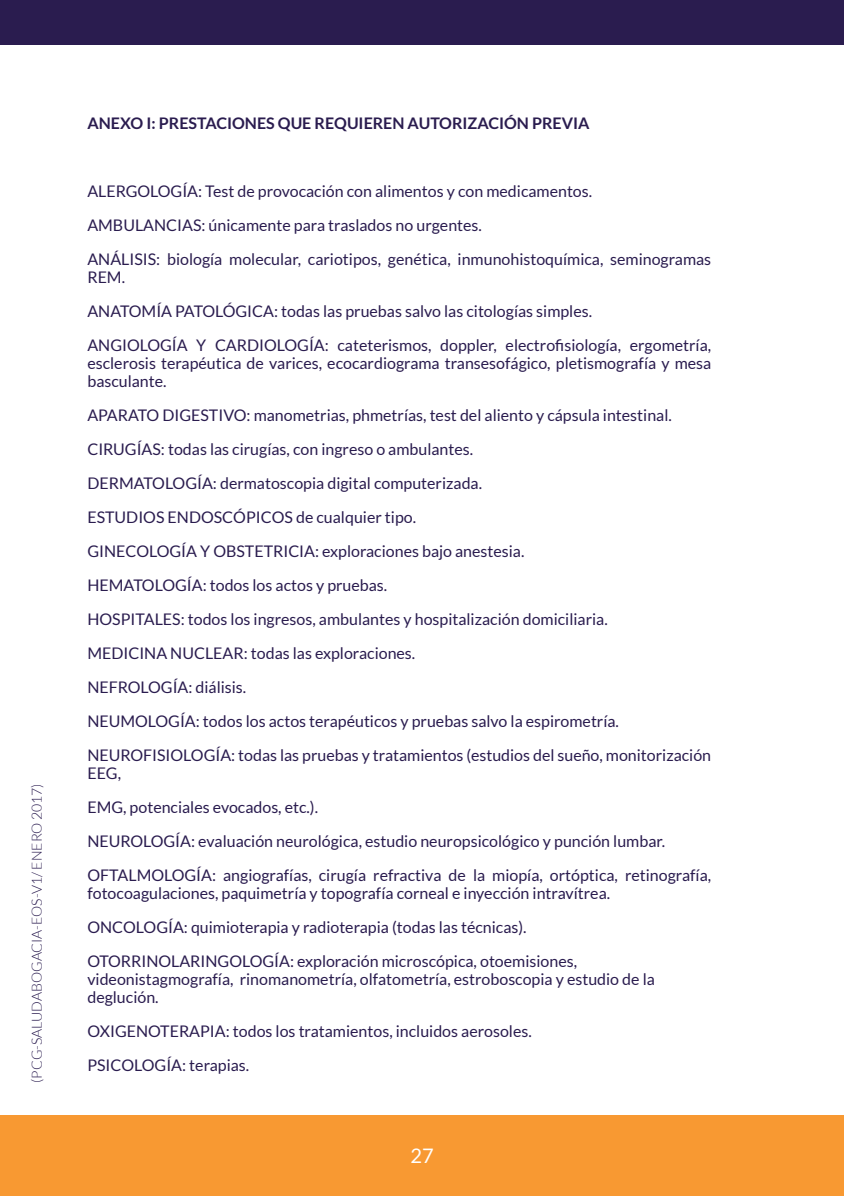
<style>
.page{position:relative;width:844px;height:1196px;background:#fff}
.page>*{position:absolute;margin:0;border:0;box-sizing:border-box;transform-origin:0 0}
.t1{font:20px "Lato";color:#fff}
.t2{font:16px/34px "Lato";color:#2a1c4f}
.t3{font:700 16px "Lato";color:#2a1c4f}
.t4{font:300 14px "Lato";color:#2a1c4f}
</style>
<div class="page">
<div style="left:0;top:1115px;width:844px;height:80px;background:#f89932"></div>
<div style="left:0;top:0;width:844px;height:45px;background:#2a1c4f"></div>
<p class="t4" style="left:29px;top:1082px;width:301px;rotate:-90deg">(PCG-SALUDABOGACIA-EOS-V1/ ENERO 2017)</p>
<p class="t3" style="left:87px;top:114px;width:503px">ANEXO I: PRESTACIONES QUE REQUIEREN AUTORIZACIÓN PREVIA</p>
<p class="t2" style="left:87px;top:174px;width:625px">ALERGOLOGÍA: Test de provocación con alimentos y con medicamentos.<br>AMBULANCIAS: únicamente para traslados no urgentes.<br>ANÁLISIS: biología molecular, cariotipos, genética, inmunohistoquímica, seminogramas</p>
<p class="t2" style="left:87px;top:260px;width:625px">REM.<br>ANATOMÍA PATOLÓGICA: todas las pruebas salvo las citologías simples.<br>ANGIOLOGÍA Y CARDIOLOGÍA: cateterismos, doppler, electrofisiología, ergometría,</p>
<p class="t2" style="left:87px;top:354px;width:625px;line-height:18px">esclerosis terapéutica de varices, ecocardiograma transesofágico, pletismografía y mesa basculante.</p>
<p class="t2" style="left:87px;top:398px;width:625px">APARATO DIGESTIVO: manometrias, phmetrías, test del aliento y cápsula intestinal.<br>CIRUGÍAS: todas las cirugías, con ingreso o ambulantes.<br>DERMATOLOGÍA: dermatoscopia digital computerizada.<br>ESTUDIOS ENDOSCÓPICOS de cualquier tipo.<br>GINECOLOGÍA Y OBSTETRICIA: exploraciones bajo anestesia.<br>HEMATOLOGÍA: todos los actos y pruebas.<br>HOSPITALES: todos los ingresos, ambulantes y hospitalización domiciliaria.<br>MEDICINA NUCLEAR: todas las exploraciones.<br>NEFROLOGÍA: diálisis.<br>NEUMOLOGÍA: todos los actos terapéuticos y pruebas salvo la espirometría.<br>NEUROFISIOLOGÍA: todas las pruebas y tratamientos (estudios del sueño, monitorización</p>
<p class="t2" style="left:87px;top:756px;width:625px">EEG,<br>EMG, potenciales evocados, etc.).<br>NEUROLOGÍA: evaluación neurológica, estudio neuropsicológico y punción lumbar.<br>OFTALMOLOGÍA: angiografías, cirugía refractiva de la miopía, ortóptica, retinografía,</p>
<p class="t2" style="left:87px;top:876px;width:524px">fotocoagulaciones, paquimetría y topografía corneal e inyección intravítrea.<br>ONCOLOGÍA: quimioterapia y radioterapia (todas las técnicas).<br>OTORRINOLARINGOLOGÍA: exploración microscópica, otoemisiones,</p>
<p class="t2" style="left:87px;top:970px;width:569px;line-height:18px">videonistagmografía, rinomanometría, olfatometría, estroboscopia y estudio de la deglución.</p>
<p class="t2" style="left:87px;top:1014px;width:446px">OXIGENOTERAPIA: todos los tratamientos, incluidos aerosoles.<br>PSICOLOGÍA: terapias.</p>
<p class="t1" style="left:410px;top:1144px;width:25px">27</p>
</div>
